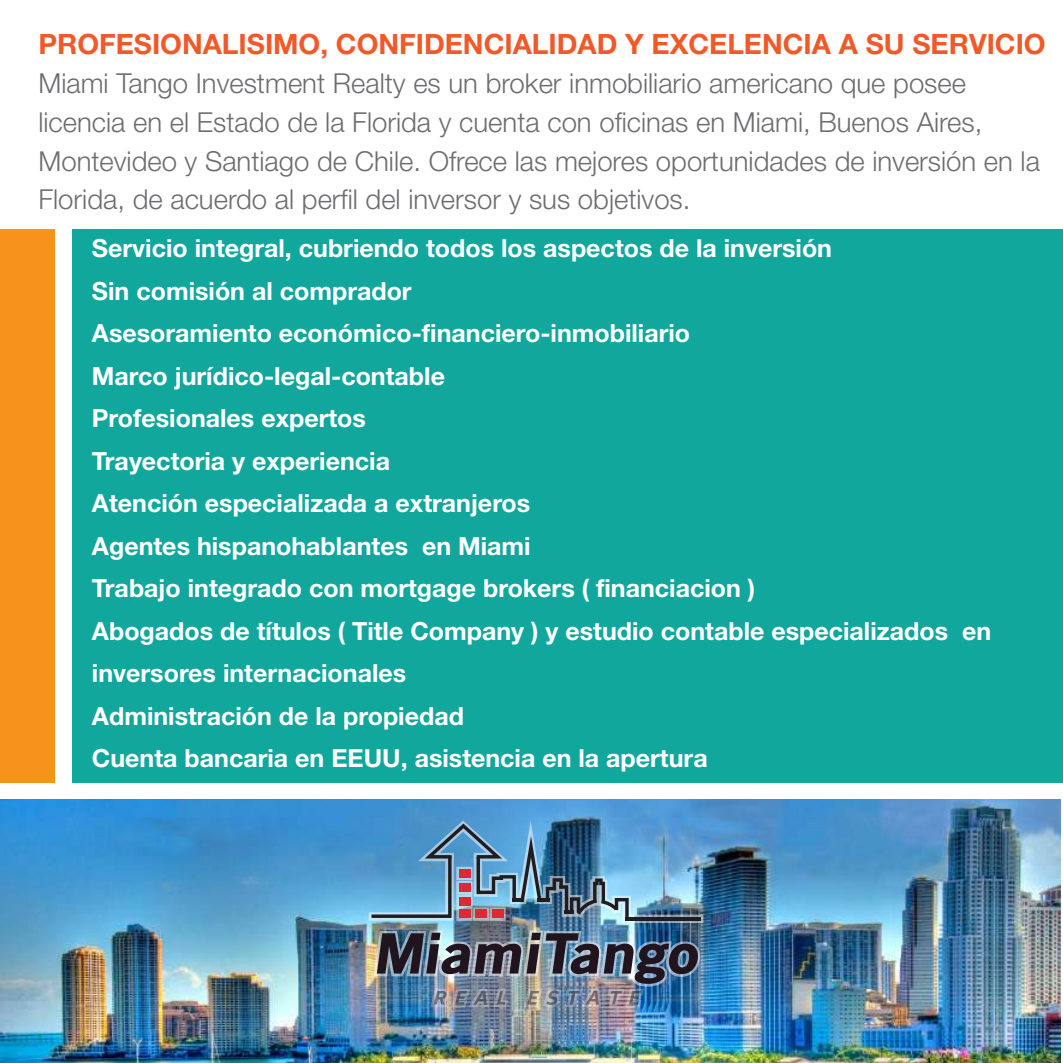
<style>
.page{position:relative;width:1063px;height:1063px;background:#fff}
.page>*{position:absolute;margin:0;border:0;box-sizing:border-box;transform-origin:0 0}
.t1{font:700 28px "Helvetica Neue";color:#f15929}
.t2{font:300 27.5px/38.8px "Helvetica Neue";color:#6c6d70}
.t3{font:700 25px/42.5px "Helvetica Neue";color:#fff}
</style>
<div class="page">
<div style="left:72px;top:230px;width:991px;height:553px;background:#12a79d"></div>
<div style="left:1px;top:230px;width:54px;height:553px;background:#f7931d"></div>
<img style="left:0;top:799px;width:1061px;height:264px">
<img style="left:369px;top:820px;width:334px;height:188px">
<hr style="left:376px;top:997px;width:47px;height:2px;background:#241d23">
<hr style="left:652px;top:997px;width:47px;height:2px;background:#241d23">
<p class="t1" style="left:38px;top:27px;width:1009px">PROFESIONALISIMO, CONFIDENCIALIDAD Y EXCELENCIA A SU SERVICIO</p>
<p class="t2" style="left:38px;top:63px;width:1003px">Miami Tango Investment Realty es un broker inmobiliario americano que posee licencia en el Estado de la Florida y cuenta con oficinas en Miami, Buenos Aires, Montevideo y Santiago de Chile. Ofrece las mejores oportunidades de inversión en la Florida, de acuerdo al perfil del inversor y sus objetivos.</p>
<p class="t3" style="left:92px;top:227px;width:901px">Servicio integral, cubriendo todos los aspectos de la inversión<br>Sin comisión al comprador<br>Asesoramiento económico-financiero-inmobiliario<br>Marco jurídico-legal-contable<br>Profesionales expertos<br>Trayectoria y experiencia<br>Atención especializada a extranjeros<br>Agentes hispanohablantes en Miami<br>Trabajo integrado con mortgage brokers ( financiacion )<br>Abogados de títulos ( Title Company ) y estudio contable especializados en inversores internacionales<br>Administración de la propiedad<br>Cuenta bancaria en EEUU, asistencia en la apertura</p>
</div>
